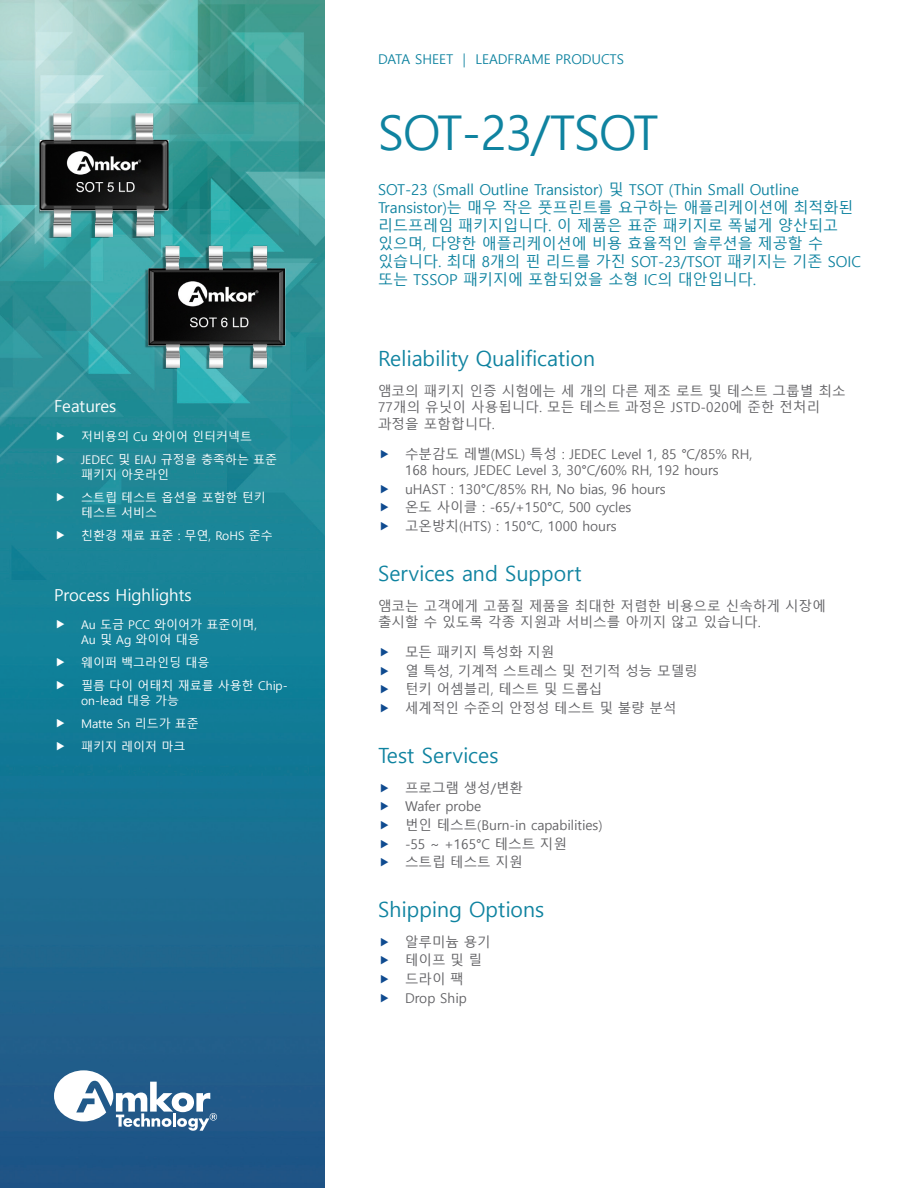
<style>
.page{position:relative;width:918px;height:1188px;background:#fff}
.page>*{position:absolute;margin:0;border:0;box-sizing:border-box;transform-origin:0 0}
.Data_Sheet_Title{font:48px "Malgun Gothic";letter-spacing:-.02em;color:#0f83a0}
.Data_Sheet_Section_T{font:21px "Malgun Gothic";color:#0f83a0}
.Sidebar_Title{font:16.5px "Malgun Gothic";color:#fff}
.Data_Sheet_Subcopy{font:15px/18px "Malgun Gothic";color:#0f83a0}
.Body_Copy_Gray{font:13.5px/16.5px "Malgun Gothic";color:#636366}
.Data_Sheet_Page_Head{font:13.5px "Malgun Gothic";color:#0f83a0}
.t1{font:12px/15px "Malgun Gothic";color:#fff}
</style>
<div class="page">
<img style="left:0;top:0;width:324px;height:1188px">
<img style="left:39px;top:113px;width:130px;height:124px">
<img style="left:144px;top:245px;width:141px;height:124px">
<svg style="left:54px;top:1070px;width:163px;height:61px"></svg>
<svg style="left:57px;top:431px;width:7px;height:9px"></svg>
<svg style="left:57px;top:454px;width:7px;height:9px"></svg>
<svg style="left:57px;top:493px;width:7px;height:8px"></svg>
<svg style="left:57px;top:531px;width:7px;height:8px"></svg>
<svg style="left:57px;top:620px;width:7px;height:8px"></svg>
<svg style="left:57px;top:658px;width:7px;height:8px"></svg>
<svg style="left:57px;top:681px;width:7px;height:9px"></svg>
<svg style="left:57px;top:719px;width:7px;height:9px"></svg>
<svg style="left:57px;top:742px;width:7px;height:9px"></svg>
<p class="Sidebar_Title" style="left:54px;top:397px;width:64px">Features</p>
<p class="t1" style="left:81px;top:429px;width:173px">저비용의 Cu 와이어 인터커넥트</p>
<p class="t1" style="left:81px;top:452px;width:198px">JEDEC 및 EIAJ 규정을 충족하는 표준 패키지 아웃라인</p>
<p class="t1" style="left:81px;top:490px;width:186px">스트립 테스트 옵션을 포함한 턴키 테스트 서비스</p>
<p class="t1" style="left:81px;top:528px;width:193px">친환경 재료 표준 : 무연, RoHS 준수</p>
<p class="Sidebar_Title" style="left:54px;top:585px;width:139px">Process Highlights</p>
<p class="t1" style="left:81px;top:617px;width:178px">Au 도금 PCC 와이어가 표준이며,<br>Au 및 Ag 와이어 대응</p>
<p class="t1" style="left:81px;top:656px;width:130px">웨이퍼 백그라인딩 대응</p>
<p class="t1" style="left:81px;top:679px;width:207px">필름 다이 어태치 재료를 사용한 Chip&shy;on-lead 대응 가능</p>
<p class="t1" style="left:81px;top:717px;width:119px">Matte Sn 리드가 표준</p>
<p class="t1" style="left:81px;top:740px;width:106px">패키지 레이저 마크</p>
<p class="Data_Sheet_Page_Head" style="left:378px;top:52px;width:248px">DATA SHEET | LEADFRAME PRODUCTS</p>
<p class="Data_Sheet_Title" style="left:378px;top:105px;width:282px">SOT-23/TSOT</p>
<p class="Data_Sheet_Subcopy" style="left:378px;top:181px;width:485px">SOT-23 (Small Outline Transistor) 및 TSOT (Thin Small Outline Transistor)는 매우 작은 풋프린트를 요구하는 애플리케이션에 최적화된 리드프레임 패키지입니다. 이 제품은 표준 패키지로 폭넓게 양산되고 있으며, 다양한 애플리케이션에 비용 효율적인 솔루션을 제공할 수 있습니다. 최대 8개의 핀 리드를 가진 SOT-23/TSOT 패키지는 기존 SOIC 또는 TSSOP 패키지에 포함되었을 소형 IC의 대안입니다.</p>
<p class="Data_Sheet_Section_T" style="left:378px;top:346px;width:219px">Reliability Qualification</p>
<p class="Body_Copy_Gray" style="left:378px;top:383px;width:469px">앰코의 패키지 인증 시험에는 세 개의 다른 제조 로트 및 테스트 그룹별 최소<br>77개의 유닛이 사용됩니다. 모든 테스트 과정은 JSTD‑020에 준한 전처리 과정을 포함합니다.</p>
<p class="Body_Copy_Gray" style="left:405px;top:446px;width:349px">수분감도 레벨(MSL) 특성 : JEDEC Level 1, 85 °C/85% RH,<br>168 hours, JEDEC Level 3, 30°C/60% RH, 192 hours</p>
<p class="Body_Copy_Gray" style="left:405px;top:481px;width:262px">uHAST : 130°C/85% RH, No bias, 96 hours</p>
<p class="Body_Copy_Gray" style="left:405px;top:500px;width:228px">온도 사이클 : -65/+150°C, 500 cycles</p>
<p class="Body_Copy_Gray" style="left:405px;top:518px;width:213px">고온방치(HTS) : 150°C, 1000 hours</p>
<p class="Data_Sheet_Section_T" style="left:378px;top:561px;width:205px">Services and Support</p>
<p class="Body_Copy_Gray" style="left:378px;top:598px;width:449px">앰코는 고객에게 고품질 제품을 최대한 저렴한 비용으로 신속하게 시장에 출시할 수 있도록 각종 지원과 서비스를 아끼지 않고 있습니다.</p>
<p class="Body_Copy_Gray" style="left:405px;top:644px;width:151px">모든 패키지 특성화 지원</p>
<p class="Body_Copy_Gray" style="left:405px;top:663px;width:294px">열 특성, 기계적 스트레스 및 전기적 성능 모델링</p>
<p class="Body_Copy_Gray" style="left:405px;top:682px;width:199px">턴키 어셈블리, 테스트 및 드롭십</p>
<p class="Body_Copy_Gray" style="left:405px;top:700px;width:273px">세계적인 수준의 안정성 테스트 및 불량 분석</p>
<p class="Data_Sheet_Section_T" style="left:378px;top:743px;width:122px">Test Services</p>
<p class="Body_Copy_Gray" style="left:405px;top:780px;width:120px">프로그램 생성/변환</p>
<p class="Body_Copy_Gray" style="left:405px;top:798px;width:78px">Wafer probe</p>
<p class="Body_Copy_Gray" style="left:405px;top:817px;width:199px">번인 테스트(Burn-in capabilities)</p>
<p class="Body_Copy_Gray" style="left:405px;top:836px;width:163px">-55 ~ +165°C 테스트 지원</p>
<p class="Body_Copy_Gray" style="left:405px;top:854px;width:119px">스트립 테스트 지원</p>
<p class="Data_Sheet_Section_T" style="left:378px;top:897px;width:168px">Shipping Options</p>
<p class="Body_Copy_Gray" style="left:405px;top:934px;width:87px">알루미늄 용기</p>
<p class="Body_Copy_Gray" style="left:405px;top:953px;width:79px">테이프 및 릴</p>
<p class="Body_Copy_Gray" style="left:405px;top:971px;width:60px">드라이 팩</p>
<p class="Body_Copy_Gray" style="left:405px;top:990px;width:63px">Drop Ship</p>
</div>
